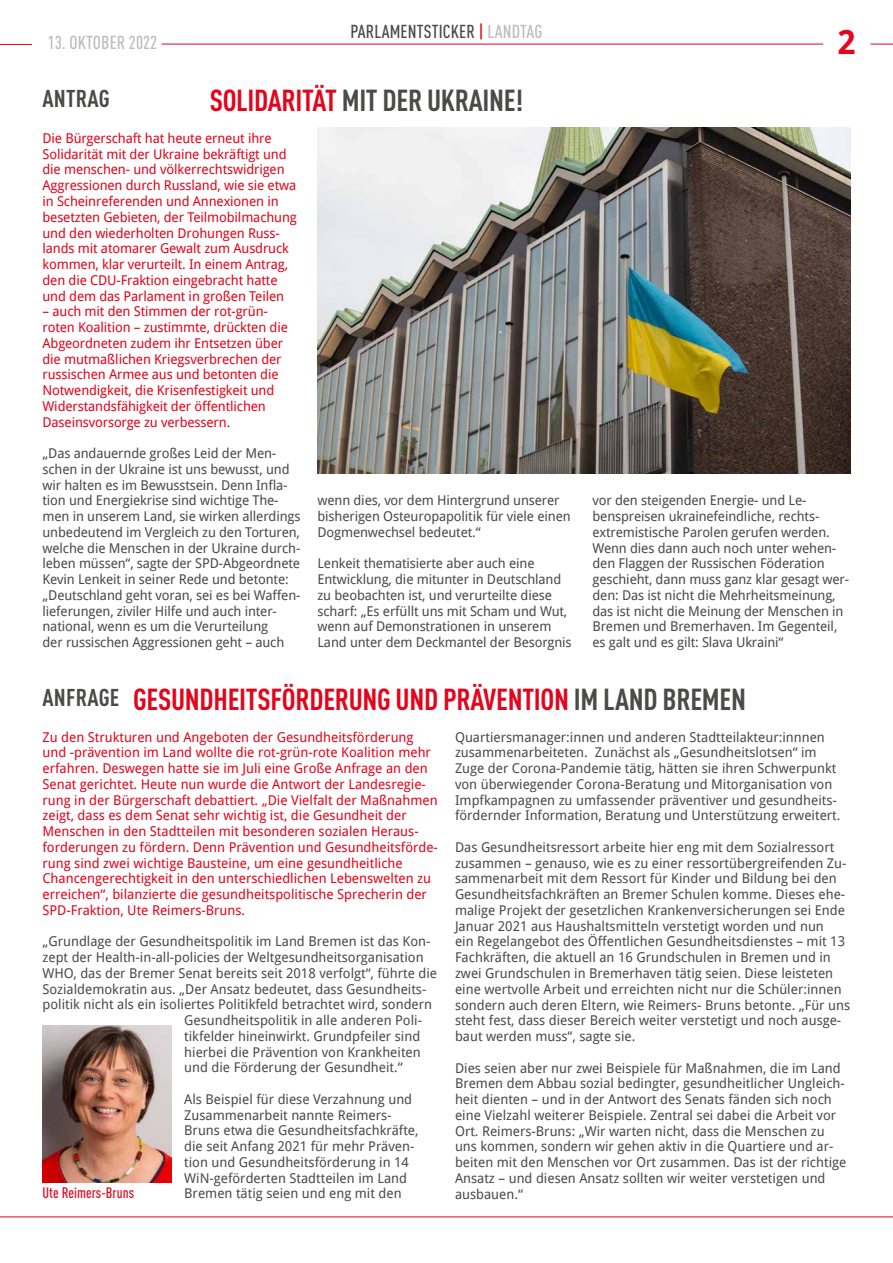
<style>
.page{position:relative;width:893px;height:1263px;background:#fff}
.page>*{position:absolute;margin:0;border:0;box-sizing:border-box;transform-origin:0 0}
.t1{font:700 33px "Droid Sans Pro";color:#e3051b}
.t2{font:700 condensed 30px "DINOT";letter-spacing:-.01em;color:#e3051b}
.t3{font:700 condensed 30px "DINOT";letter-spacing:-.01em;color:#4a4a49}
.t4{font:700 condensed 24px "DINOT";letter-spacing:.01em;color:#4a4a49}
.t5{font:500 condensed 18.6px "DINOT";letter-spacing:.01em;color:#4a4a49}
.t6{font:500 condensed 18.6px "DINOT";letter-spacing:.005em;color:#bcbcbc}
.t7{font:500 condensed 15px "DINOT";letter-spacing:.005em;color:#e3051b}
.t8{font:13.5px/15.8px "Droid Sans Pro";color:#4a4a49}
.t9{font:13.5px/15.8px "Droid Sans Pro";letter-spacing:-.01em;color:#e3051b}
.s1{color:#e3051b}
.s2{color:#bcbcbc}
.s3{font-size:24px;color:#4a4a49}
.s4{color:#4a4a49}
</style>
<div class="page">
<hr style="left:0;top:1216px;width:893px;height:1px;background:#e3051b">
<hr style="left:162px;top:44px;width:661px;height:1px;background:#e3051b">
<hr style="left:0;top:44px;width:32px;height:1px;background:#e3051b">
<svg style="left:870px;top:44px;width:23px;height:1px"></svg>
<img style="left:317px;top:127px;width:533px;height:347px">
<img style="left:43px;top:1025px;width:128px;height:157px">
<h3 class="t5" style="left:350px;top:20px;width:194px">PARLAMENTSTICKER <span class="s1">|</span> <span class="s2">LANDTAG</span></h3>
<h3 class="t6" style="left:48px;top:31px;width:111px">13. OKTOBER 2022</h3>
<h1 class="t1" style="left:837px;top:19px;width:20px">2</h1>
<h3 class="t4" style="left:43px;top:84px;width:69px">ANTRAG</h3>
<h2 class="t3" style="left:210px;top:83px;width:315px"><span class="s1">SOLIDARITÄT</span> MIT DER UKRAINE!</h2>
<p class="t9" style="left:43px;top:130px;width:256px">Die Bürgerschaft hat heute erneut ihre Solidarität mit der Ukraine bekräftigt und die menschen- und völkerrechtswidrigen Aggressionen durch Russland, wie sie etwa in Scheinreferenden und Annexionen in besetzten Gebieten, der Teilmobilmachung und den wiederholten Drohungen Russ&shy;lands mit atomarer Gewalt zum Ausdruck kommen, klar verurteilt. In einem Antrag, den die CDU-Fraktion eingebracht hatte und dem das Parlament in großen Teilen</p>
<p class="t9" style="left:43px;top:303px;width:247px">– auch mit den Stimmen der rot-grün&shy;roten Koalition – zustimmte, drückten die Abgeordneten zudem ihr Entsetzen über die mutmaßlichen Kriegsverbrechen der russischen Armee aus und betonten die Notwendigkeit, die Krisenfestigkeit und Widerstandsfähigkeit der öffentlichen Daseinsvorsorge zu verbessern.</p>
<p class="t8" style="left:43px;top:445px;width:259px">„Das andauernde großes Leid der Men&shy;schen in der Ukraine ist uns bewusst, und wir halten es im Bewusstsein. Denn Infla&shy;tion und Energiekrise sind wichtige The&shy;men in unserem Land, sie wirken allerdings unbedeutend im Vergleich zu den Torturen, welche die Menschen in der Ukraine durch&shy;leben müssen“, sagte der SPD-Abgeordnete Kevin Lenkeit in seiner Rede und betonte: „Deutschland geht voran, sei es bei Waffen&shy;lieferungen, ziviler Hilfe und auch inter&shy;national, wenn es um die Verurteilung<br>der russischen Aggressionen geht – auch</p>
<p class="t8" style="left:317px;top:492px;width:255px">wenn dies, vor dem Hintergrund unserer bisherigen Osteuropapolitik für viele einen<br>Dogmenwechsel bedeutet.“</p>
<p class="t8" style="left:317px;top:555px;width:256px">Lenkeit thematisierte aber auch eine Entwicklung, die mitunter in Deutschland zu beobachten ist, und verurteilte diese scharf: „Es erfüllt uns mit Scham und Wut, wenn auf Demonstrationen in unserem Land unter dem Deckmantel der Besorgnis</p>
<p class="t8" style="left:592px;top:492px;width:258px">vor den steigenden Energie- und Le&shy;benspreisen ukrainefeindliche, rechts&shy;extremistische Parolen gerufen werden.<br>Wenn dies dann auch noch unter wehen&shy;den Flaggen der Russischen Föderation geschieht, dann muss ganz klar gesagt wer&shy;den: Das ist nicht die Mehrheitsmeinung, das ist nicht die Meinung der Menschen in Bremen und Bremerhaven. Im Gegenteil, es galt und es gilt: Slava Ukraini“</p>
<h2 class="t2" style="left:43px;top:681px;width:705px"><span class="s3">ANFRAGE</span> GESUNDHEITSFÖRDERUNG UND PRÄVENTION <span class="s4">IM LAND BREMEN</span></h2>
<p class="t9" style="left:43px;top:728px;width:397px">Zu den Strukturen und Angeboten der Gesundheitsförderung und -prävention im Land wollte die rot-grün-rote Koalition mehr erfahren. Deswegen hatte sie im Juli eine Große Anfrage an den Senat gerichtet. Heute nun wurde die Antwort der Landesregie&shy;rung in der Bürgerschaft debattiert. „Die Vielfalt der Maßnahmen zeigt, dass es dem Senat sehr wichtig ist, die Gesundheit der Menschen in den Stadtteilen mit besonderen sozialen Heraus&shy;forderungen zu fördern. Denn Prävention und Gesundheitsförde&shy;rung sind zwei wichtige Bausteine, um eine gesundheitliche Chancengerechtigkeit in den unterschiedlichen Lebenswelten zu erreichen“, bilanzierte die gesundheitspolitische Sprecherin der SPD-Fraktion, Ute Reimers-Bruns.</p>
<p class="t8" style="left:43px;top:933px;width:389px">„Grundlage der Gesundheitspolitik im Land Bremen ist das Kon-</p>
<p class="t8" style="left:43px;top:949px;width:383px">zept der Health-in-all-policies der Weltgesundheitsorganisation</p>
<p class="t8" style="left:43px;top:965px;width:396px">WHO, das der Bremer Senat bereits seit 2018 verfolgt“, führte die</p>
<p class="t8" style="left:43px;top:980px;width:385px">Sozialdemokratin aus. „Der Ansatz bedeutet, dass Gesundheits-</p>
<p class="t8" style="left:43px;top:996px;width:391px">politik nicht als ein isoliertes Politikfeld betrachtet wird, sondern</p>
<p class="t8" style="left:184px;top:1012px;width:239px">Gesundheitspolitik in alle anderen Poli-</p>
<p class="t8" style="left:184px;top:1028px;width:238px">tikfelder hineinwirkt. Grundpfeiler sind</p>
<p class="t8" style="left:184px;top:1043px;width:238px">hierbei die Prävention von Krankheiten</p>
<p class="t8" style="left:184px;top:1059px;width:220px">und die Förderung der Gesundheit.“</p>
<p class="t8" style="left:184px;top:1091px;width:236px">Als Beispiel für diese Verzahnung und Zusammenarbeit nannte Reimers-Bruns etwa die Gesundheitsfachkräfte, die seit Anfang 2021 für mehr Präven&shy;tion und Gesundheitsförderung in 14<br>WiN-geförderten Stadtteilen im Land Bremen tätig seien und eng mit den</p>
<p class="t8" style="left:455px;top:728px;width:387px">Quartiersmanager:innen und anderen Stadtteilakteur:innnen zusammenarbeiteten. Zunächst als „Gesundheitslotsen“ im Zuge der Corona-Pandemie tätig, hätten sie ihren Schwerpunkt von überwiegender Corona-Beratung und Mitorganisation von Impfkampagnen zu umfassender präventiver und gesundheits&shy;fördernder Information, Beratung und Unterstützung erweitert.</p>
<p class="t8" style="left:455px;top:839px;width:397px">Das Gesundheitsressort arbeite hier eng mit dem Sozialressort zusammen – genauso, wie es zu einer ressortübergreifenden Zu&shy;sammenarbeit mit dem Ressort für Kinder und Bildung bei den Gesundheitsfachkräften an Bremer Schulen komme. Dieses ehe&shy;malige Projekt der gesetzlichen Krankenversicherungen sei Ende Januar 2021 aus Haushaltsmitteln verstetigt worden und nun<br>ein Regelangebot des Öffentlichen Gesundheitsdienstes – mit 13<br>Fachkräften, die aktuell an 16 Grundschulen in Bremen und in zwei Grundschulen in Bremerhaven tätig seien. Diese leisteten eine wertvolle Arbeit und erreichten nicht nur die Schüler:innen sondern auch deren Eltern, wie Reimers- Bruns betonte. „Für uns steht fest, dass dieser Bereich weiter verstetigt und noch ausge&shy;baut werden muss“, sagte sie.</p>
<p class="t8" style="left:455px;top:1059px;width:393px">Dies seien aber nur zwei Beispiele für Maßnahmen, die im Land Bremen dem Abbau sozial bedingter, gesundheitlicher Ungleich&shy;heit dienten – und in der Antwort des Senats fänden sich noch eine Vielzahl weiterer Beispiele. Zentral sei dabei die Arbeit vor Ort. Reimers-Bruns: „Wir warten nicht, dass die Menschen zu uns kommen, sondern wir gehen aktiv in die Quartiere und ar&shy;beiten mit den Menschen vor Ort zusammen. Das ist der richtige Ansatz – und diesen Ansatz sollten wir weiter verstetigen und</p>
<p class="t7" style="left:43px;top:1184px;width:93px">Ute Reimers-Bruns</p>
<p class="t8" style="left:455px;top:1185px;width:69px">ausbauen.“</p>
</div>
